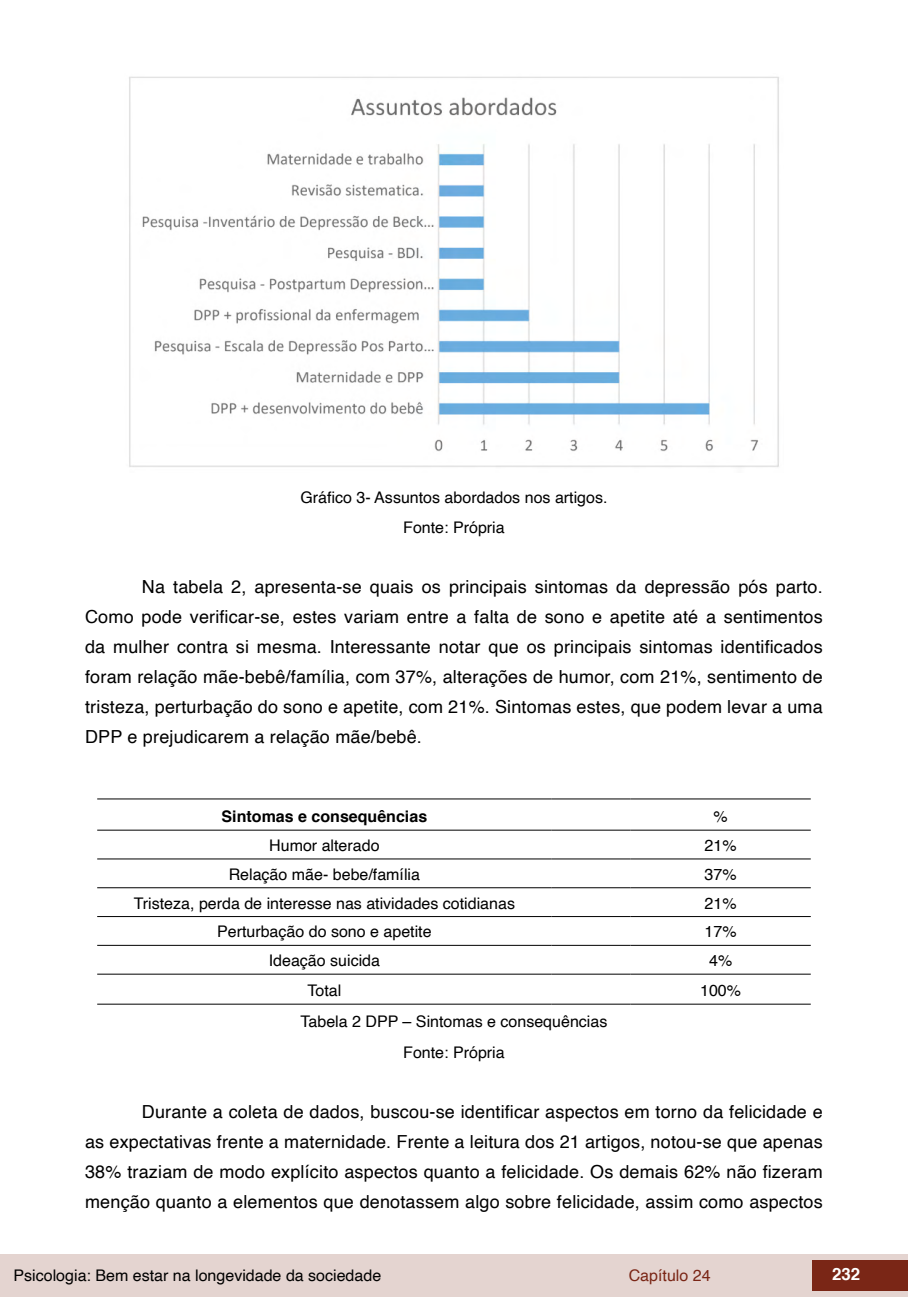
<style>
.page{position:relative;width:908px;height:1304px;background:#fff}
.page>*{position:absolute;margin:0;border:0;box-sizing:border-box;transform-origin:0 0}
.t1{font:18px/30px "Helvetica";letter-spacing:.01em;color:#000;text-align:justify}
.t2{font:700 16.8px "Helvetica";color:#fff}
.t3{font:16px/30.6px "Helvetica";color:#000;text-align:center}
.t4{font:700 16px "Helvetica";color:#000}
.t5{font:16px "Helvetica";color:#7a2616}
</style>
<div class="page">
<div style="left:0;top:1254px;width:906px;height:43px;background:#e4d4d0"></div>
<div style="left:812px;top:1261px;width:95px;height:30px;background:#7a2616"></div>
<img style="left:129px;top:76px;width:650px;height:391px">
<svg style="left:97px;top:799px;width:713px;height:205px"></svg>
<hr style="left:97px;top:798px;width:454px;height:1px;background:#000">
<hr style="left:551px;top:798px;width:79px;height:1px;background:#000">
<hr style="left:630px;top:798px;width:180px;height:1px;background:#000">
<hr style="left:97px;top:830px;width:454px;height:1px;background:#000">
<hr style="left:551px;top:830px;width:79px;height:1px;background:#000">
<hr style="left:630px;top:830px;width:180px;height:1px;background:#000">
<hr style="left:97px;top:858px;width:454px;height:1px;background:#000">
<hr style="left:551px;top:858px;width:79px;height:1px;background:#000">
<hr style="left:630px;top:858px;width:180px;height:1px;background:#000">
<hr style="left:97px;top:887px;width:454px;height:1px;background:#000">
<hr style="left:551px;top:887px;width:79px;height:1px;background:#000">
<hr style="left:630px;top:887px;width:180px;height:1px;background:#000">
<hr style="left:97px;top:916px;width:454px;height:1px;background:#000">
<hr style="left:551px;top:916px;width:79px;height:1px;background:#000">
<hr style="left:630px;top:916px;width:180px;height:1px;background:#000">
<hr style="left:97px;top:945px;width:454px;height:1px;background:#000">
<hr style="left:551px;top:945px;width:79px;height:1px;background:#000">
<hr style="left:630px;top:945px;width:180px;height:1px;background:#000">
<hr style="left:97px;top:974px;width:454px;height:1px;background:#000">
<hr style="left:551px;top:974px;width:79px;height:1px;background:#000">
<hr style="left:630px;top:974px;width:180px;height:1px;background:#000">
<hr style="left:97px;top:1004px;width:454px;height:1px;background:#000">
<hr style="left:551px;top:1004px;width:79px;height:1px;background:#000">
<hr style="left:630px;top:1004px;width:180px;height:1px;background:#000">
<p class="t3" style="left:300px;top:482px;width:308px">Gráfico 3- Assuntos abordados nos artigos.<br>Fonte: Própria</p>
<p class="t1" style="left:85px;top:573px;width:738px;text-indent:57px">Na tabela 2, apresenta-se quais os principais sintomas da depressão pós parto.<br>Como pode verificar-se, estes variam entre a falta de sono e apetite até a sentimentos da mulher contra si mesma. Interessante notar que os principais sintomas identificados foram relação mãe-bebê/família, com 37%, alterações de humor, com 21%, sentimento de tristeza, perturbação do sono e apetite, com 21%. Sintomas estes, que podem levar a uma DPP e prejudicarem a relação mãe/bebê.</p>
<p class="t4" style="left:221px;top:804px;width:207px">Sintomas e consequências</p>
<p class="t3" style="left:713px;top:802px;width:16px">%</p>
<p class="t3" style="left:269px;top:830px;width:112px">Humor alterado</p>
<p class="t3" style="left:704px;top:830px;width:34px">21%</p>
<p class="t3" style="left:228px;top:859px;width:193px">Relação mãe- bebe/família</p>
<p class="t3" style="left:704px;top:859px;width:34px">37%</p>
<p class="t3" style="left:134px;top:888px;width:382px">Tristeza, perda de interesse nas atividades cotidianas</p>
<p class="t3" style="left:704px;top:888px;width:34px">21%</p>
<p class="t3" style="left:217px;top:917px;width:216px">Perturbação do sono e apetite</p>
<p class="t3" style="left:704px;top:917px;width:34px">17%</p>
<p class="t3" style="left:268px;top:946px;width:113px">Ideação suicida</p>
<p class="t3" style="left:708px;top:946px;width:25px">4%</p>
<p class="t3" style="left:307px;top:976px;width:35px">Total</p>
<p class="t3" style="left:699px;top:976px;width:42px">100%</p>
<p class="t3" style="left:300px;top:1007px;width:308px">Tabela 2 DPP – Sintomas e consequências<br>Fonte: Própria</p>
<p class="t1" style="left:85px;top:1097px;width:738px;text-indent:57px">Durante a coleta de dados, buscou-se identificar aspectos em torno da felicidade e as expectativas frente a maternidade. Frente a leitura dos 21 artigos, notou-se que apenas 38% traziam de modo explícito aspectos quanto a felicidade. Os demais 62% não fizeram menção quanto a elementos que denotassem algo sobre felicidade, assim como aspectos</p>
<p class="t3" style="left:14px;top:1260px;width:369px">Psicologia: Bem estar na longevidade da sociedade</p>
<p class="t5" style="left:628px;top:1263px;width:83px">Capítulo 24</p>
<p class="t2" style="left:831px;top:1261px;width:30px">232</p>
</div>
